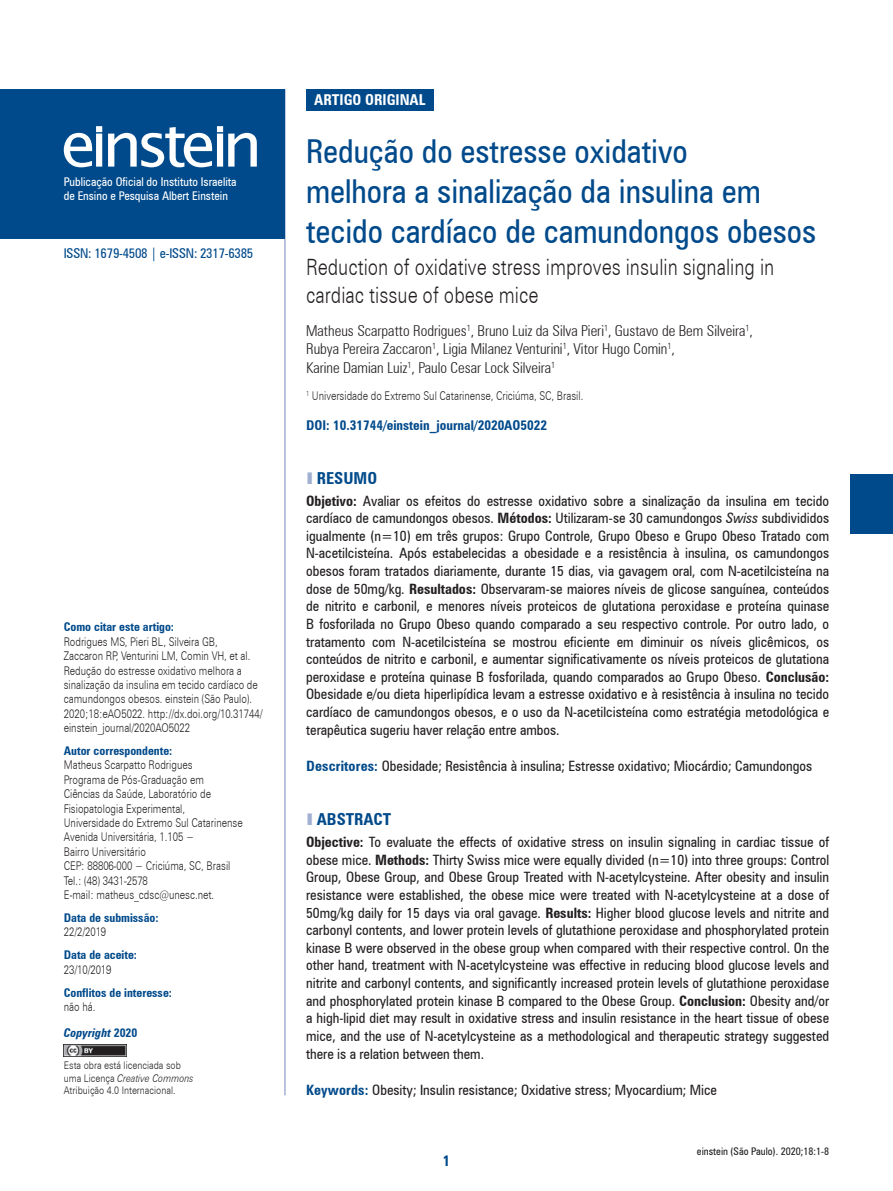
<style>
.page{position:relative;width:893px;height:1191px;background:#fff}
.page>*{position:absolute;margin:0;border:0;box-sizing:border-box;transform-origin:0 0}
.t1{font:condensed 33px/39.9px "Zurich BT";color:#004a8b}
.t2{font:300 22.5px/27.3px "Zurich BT";color:#231f20;scale:.8 1}
.t3{font:700 condensed 16.5px "Zurich BT";color:#004a8b}
.t4{font:300 condensed 15px/18.3px "Zurich BT";color:#231f20}
.t5{font:700 condensed 15px "Zurich BT";color:#fff}
.t6{font:700 condensed 15px "Zurich BT";color:#004a8b}
.t7{font:condensed 14.25px/17.5px "Zurich BT";color:#231f20;text-align:justify}
.t8{font:700 condensed 13.5px "Zurich BT";color:#004a8b}
.t9{font:condensed 13.5px "Zurich BT";letter-spacing:-.02em;color:#004a8b}
.t10{font:300 12px/14.4px "Zurich BT";color:#231f20;scale:.8 1}
.t11{font:700 condensed 12px "Zurich BT";color:#004a8b}
.t12{font:condensed 12px/14.4px "Zurich BT";color:#fff}
.t13{font:italic 700 condensed 12px "Zurich BT";color:#004a8b}
.t14{font:300 10.5px/12.6px "Zurich BT";color:#231f20;scale:.85 1}
.t15{font:condensed 10.5px "Zurich BT";color:#231f20}
.s1{font-style:normal}
.s2{font-style:italic}
.s3{color:#a2b0d2}
.s4{font-weight:700}
.s5{font-weight:700;color:#004a8b}
</style>
<div class="page">
<img style="left:64px;top:1044px;width:63px;height:12px">
<div style="left:306px;top:89px;width:128px;height:21px;background:#004a8b"></div>
<hr style="left:284px;top:89px;width:2px;height:1006px;background:#a2b0d2">
<div style="left:0;top:89px;width:284px;height:149px;background:#004a8b"></div>
<div style="left:850px;top:474px;width:43px;height:60px;background:#004a8b"></div>
<svg style="left:108px;top:126px;width:149px;height:41px"></svg>
<svg style="left:64px;top:126px;width:38px;height:41px"></svg>
<p class="t12" style="left:64px;top:174px;width:174px">Publicação Oficial do Instituto Israelita de Ensino e Pesquisa Albert Einstein</p>
<p class="t9" style="left:64px;top:245px;width:191px">ISSN: 1679-4508 | e-ISSN: 2317-6385</p>
<p class="t11" style="left:64px;top:620px;width:112px">Como citar este artigo:</p>
<p class="t10" style="left:64px;top:634px;width:250px">Rodrigues MS, Pieri BL, Silveira GB,<br>Zaccaron RP, Venturini LM, Comin VH, et al.<br>Redução do estresse oxidativo melhora a sinalização da insulina em tecido cardíaco de camundongos obesos. einstein (São Paulo).<br>2020;18:eAO5022. http://dx.doi.org/10.31744/ einstein_journal/2020AO5022</p>
<p class="t11" style="left:64px;top:743px;width:110px">Autor correspondente:</p>
<p class="t10" style="left:64px;top:758px;width:225px">Matheus Scarpatto Rodrigues<br>Programa de Pós-Graduação em<br>Ciências da Saúde, Laboratório de<br>Fisiopatologia Experimental,<br>Universidade do Extremo Sul Catarinense<br>Avenida Universitária, 1.105 −<br>Bairro Universitário<br>CEP: 88806-000 − Criciúma, SC, Brasil<br>Tel.: (48) 3431-2578<br>E-mail: matheus_cdsc@unesc.net.</p>
<p class="t11" style="left:64px;top:910px;width:96px">Data de submissão:</p>
<p class="t10" style="left:64px;top:925px;width:55px">22/2/2019</p>
<p class="t11" style="left:64px;top:947px;width:75px">Data de aceite:</p>
<p class="t10" style="left:64px;top:962px;width:61px">23/10/2019</p>
<p class="t11" style="left:64px;top:985px;width:110px">Conflitos de interesse:</p>
<p class="t10" style="left:64px;top:999px;width:41px">não há.</p>
<p class="t13" style="left:64px;top:1025px;width:75px">Copyright <span class="s1">2020</span></p>
<p class="t14" style="left:64px;top:1058px;width:154px">Esta obra está licenciada sob uma Licença <span class="s2">Creative Commons<br></span>Atribuição 4.0 Internacional.</p>
<p class="t5" style="left:314px;top:91px;width:113px">ARTIGO ORIGINAL</p>
<h1 class="t1" style="left:306px;top:131px;width:512px">Redução do estresse oxidativo<br>melhora a sinalização da insulina em tecido cardíaco de camundongos obesos</h1>
<h2 class="t2" style="left:306px;top:253px;width:587px">Reduction of oxidative stress improves insulin signaling in cardiac tissue of obese mice</h2>
<p class="t4" style="left:306px;top:321px;width:448px">Matheus Scarpatto Rodrigues<sup>1</sup>, Bruno Luiz da Silva Pieri<sup>1</sup>, Gustavo de Bem Silveira<sup>1</sup>,<br>Rubya Pereira Zaccaron<sup>1</sup>, Ligia Milanez Venturini<sup>1</sup>, Vitor Hugo Comin<sup>1</sup>,<br>Karine Damian Luiz<sup>1</sup>, Paulo Cesar Lock Silveira<sup>1</sup></p>
<p class="t10" style="left:306px;top:388px;width:348px"><sup>1</sup> Universidade do Extremo Sul Catarinense, Criciúma, SC, Brasil.</p>
<p class="t8" style="left:306px;top:417px;width:243px">DOI: 10.31744/einstein_journal/2020AO5022</p>
<p class="t3" style="left:306px;top:468px;width:72px"><span class="s3">❚</span> RESUMO</p>
<p class="t7" style="left:306px;top:491px;width:525px"><span class="s4">Objetivo:</span> Avaliar os efeitos do estresse oxidativo sobre a sinalização da insulina em tecido cardíaco de camundongos obesos. <span class="s4">Métodos:</span> Utilizaram-se 30 camundongos <span class="s2">Swiss</span> subdivididos igualmente (n=10) em três grupos: Grupo Controle, Grupo Obeso e Grupo Obeso Tratado com N-acetilcisteína. Após estabelecidas a obesidade e a resistência à insulina, os camundongos obesos foram tratados diariamente, durante 15 dias, via gavagem oral, com N-acetilcisteína na dose de 50mg/kg. <span class="s4">Resultados:</span> Observaram-se maiores níveis de glicose sanguínea, conteúdos de nitrito e carbonil, e menores níveis proteicos de glutationa peroxidase e proteína quinase B fosforilada no Grupo Obeso quando comparado a seu respectivo controle. Por outro lado, o tratamento com N-acetilcisteína se mostrou eficiente em diminuir os níveis glicêmicos, os conteúdos de nitrito e carbonil, e aumentar significativamente os níveis proteicos de glutationa peroxidase e proteína quinase B fosforilada, quando comparados ao Grupo Obeso. <span class="s4">Conclusão:<br></span>Obesidade e/ou dieta hiperlipídica levam a estresse oxidativo e à resistência à insulina no tecido cardíaco de camundongos obesos, e o uso da N-acetilcisteína como estratégia metodológica e terapêutica sugeriu haver relação entre ambos.</p>
<p class="t7" style="left:306px;top:757px;width:507px"><span class="s5">Descritores:</span> Obesidade; Resistência à insulina; Estresse oxidativo; Miocárdio; Camundongos</p>
<p class="t3" style="left:306px;top:809px;width:86px"><span class="s3">❚</span> ABSTRACT</p>
<p class="t7" style="left:306px;top:833px;width:524px"><span class="s4">Objective:</span> To evaluate the effects of oxidative stress on insulin signaling in cardiac tissue of obese mice. <span class="s4">Methods:</span> Thirty Swiss mice were equally divided (n=10) into three groups: Control Group, Obese Group, and Obese Group Treated with N-acetylcysteine. After obesity and insulin resistance were established, the obese mice were treated with N-acetylcysteine at a dose of 50mg/kg daily for 15 days via oral gavage. <span class="s4">Results:</span> Higher blood glucose levels and nitrite and carbonyl contents, and lower protein levels of glutathione peroxidase and phosphorylated protein kinase B were observed in the obese group when compared with their respective control. On the other hand, treatment with N-acetylcysteine was effective in reducing blood glucose levels and nitrite and carbonyl contents, and significantly increased protein levels of glutathione peroxidase and phosphorylated protein kinase B compared to the Obese Group. <span class="s4">Conclusion:</span> Obesity and/or a high-lipid diet may result in oxidative stress and insulin resistance in the heart tissue of obese mice, and the use of N-acetylcysteine as a methodological and therapeutic strategy suggested there is a relation between them.</p>
<p class="t7" style="left:306px;top:1081px;width:412px"><span class="s5">Keywords:</span> Obesity; Insulin resistance; Oxidative stress; Myocardium; Mice</p>
<p class="t6" style="left:443px;top:1151px;width:9px">1</p>
<p class="t15" style="left:697px;top:1144px;width:134px">einstein (São Paulo). 2020;18:1-8</p>
</div>
